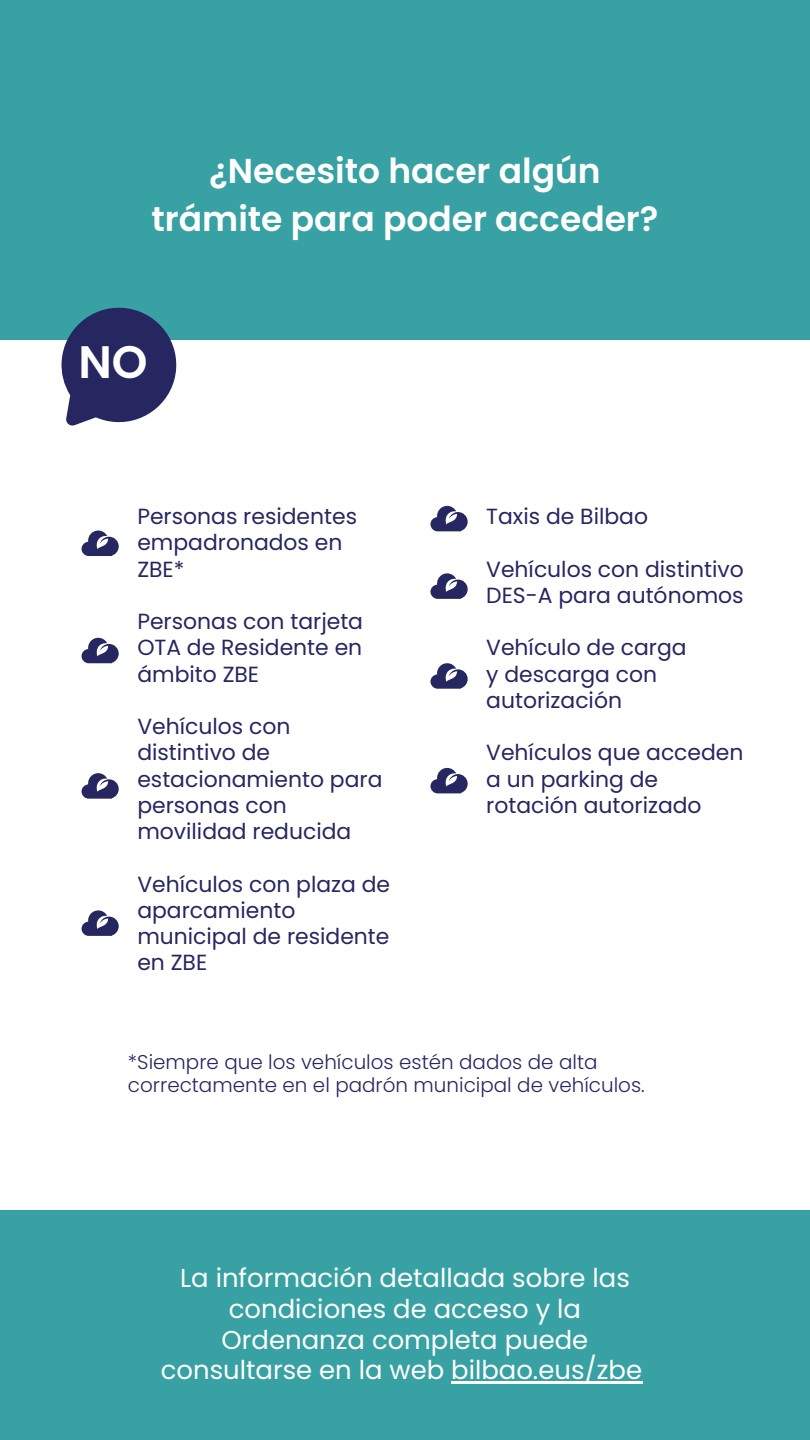
<style>
.page{position:relative;width:810px;height:1440px;background:#fff}
.page>*{position:absolute;margin:0;border:0;box-sizing:border-box;transform-origin:0 0}
.t1{font:600 45.5px "Poppins";color:#fff}
.t2{font:600 34.5px/48px "Poppins";color:#fff;text-align:center}
.t3{font:25.9px/30.8px "Poppins";color:#fff;text-align:center}
.t4{font:21.9px/26.2px "Poppins";color:#262661}
.t5{font:300 19.9px/23.2px "Poppins";color:#262661}
</style>
<div class="page">
<div style="left:0;top:0;width:810px;height:340px;background:#38a1a3"></div>
<svg style="left:62px;top:307px;width:114px;height:119px"></svg>
<div style="left:0;top:1211px;width:810px;height:229px;background:#38a1a3"></div>
<hr style="left:451px;top:1381px;width:191px;height:2px;background:#fff">
<svg style="left:82px;top:531px;width:37px;height:25px"></svg>
<svg style="left:82px;top:638px;width:37px;height:25px"></svg>
<svg style="left:82px;top:773px;width:37px;height:26px"></svg>
<svg style="left:82px;top:910px;width:37px;height:26px"></svg>
<svg style="left:430px;top:506px;width:38px;height:25px"></svg>
<svg style="left:430px;top:573px;width:38px;height:26px"></svg>
<svg style="left:430px;top:663px;width:38px;height:26px"></svg>
<svg style="left:430px;top:768px;width:38px;height:25px"></svg>
<h2 class="t2" style="left:152px;top:147px;width:508px">¿Necesito hacer algún trámite para poder acceder?</h2>
<h1 class="t1" style="left:78px;top:336px;width:71px">NO</h1>
<p class="t4" style="left:137px;top:504px;width:221px">Personas residentes empadronados en<br>ZBE*</p>
<p class="t4" style="left:137px;top:609px;width:227px;text-align:justify">Personas con tarjeta OTA de Residente en ámbito ZBE</p>
<p class="t4" style="left:137px;top:714px;width:247px">Vehículos con distintivo de estacionamiento para personas con movilidad reducida</p>
<p class="t4" style="left:137px;top:871px;width:254px">Vehículos con plaza de aparcamiento municipal de residente en ZBE</p>
<p class="t4" style="left:486px;top:504px;width:163px">Taxis de Bilbao</p>
<p class="t4" style="left:486px;top:556px;width:259px">Vehículos con distintivo<br>DES-A para autónomos</p>
<p class="t4" style="left:486px;top:635px;width:202px">Vehículo de carga y descarga con autorización</p>
<p class="t4" style="left:486px;top:740px;width:259px">Vehículos que acceden a un parking de rotación autorizado</p>
<p class="t5" style="left:128px;top:1050px;width:518px">*Siempre que los vehículos estén dados de alta correctamente en el padrón municipal de vehículos.</p>
<p class="t3" style="left:161px;top:1263px;width:483px">La información detallada sobre las condiciones de acceso y la<br>Ordenanza completa puede consultarse en la web bilbao.eus/zbe</p>
</div>
